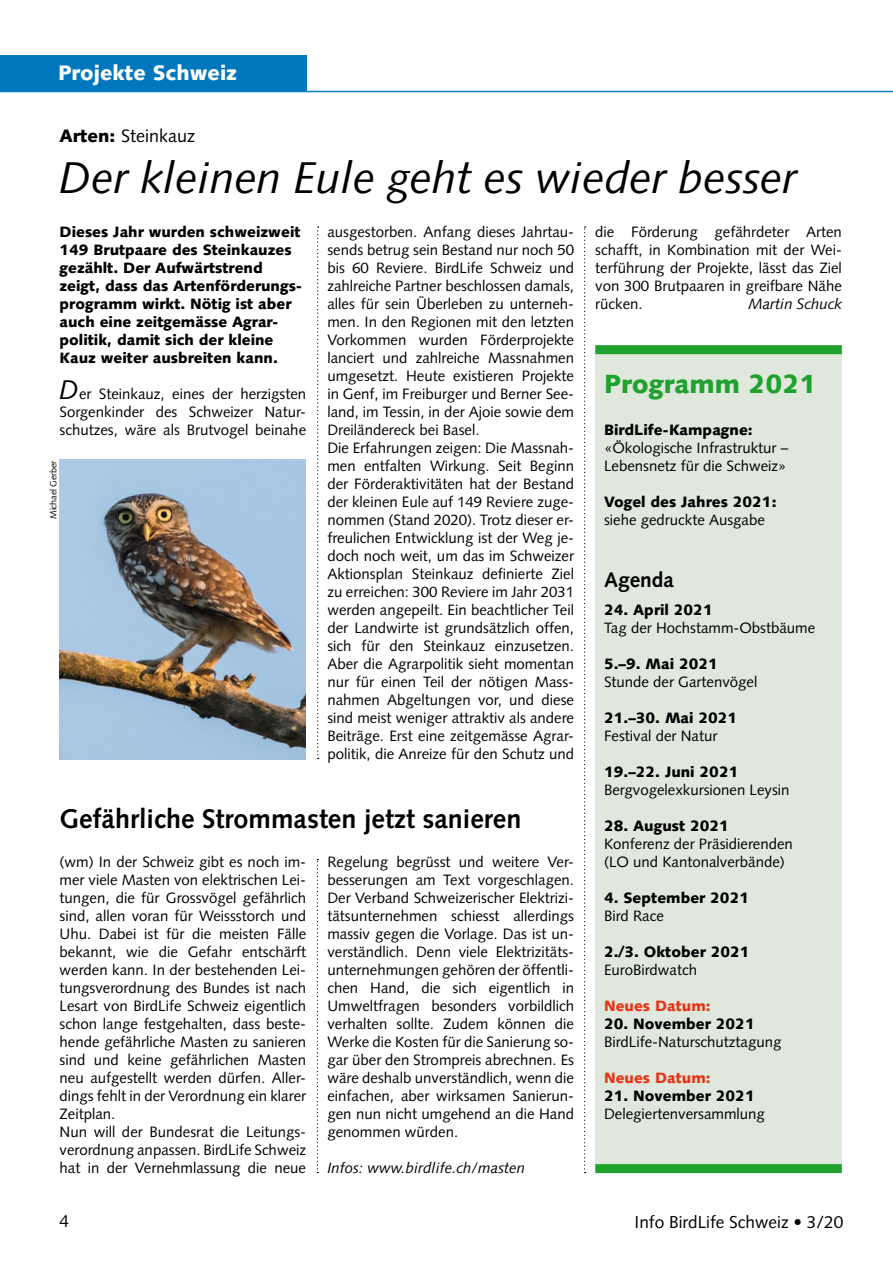
<style>
.page{position:relative;width:893px;height:1263px;background:#fff}
.page>*{position:absolute;margin:0;border:0;box-sizing:border-box;transform-origin:0 0}
.t1{font:italic 44.4px "Syntax LT";color:#000}
.t2{font:700 27px "Syntax LT";color:#000}
.t3{font:900 26.25px "Syntax LT";color:#1fa12e}
.t4{font:900 21px "Syntax LT";color:#fff}
.t5{font:700 21px "Syntax LT";color:#000}
.t6{font:18px "Syntax LT";color:#000}
.t7{font:17.25px "Syntax LT";color:#000}
.t8{font:15px/18px "Syntax LT";color:#000}
.t9{font:900 15px/18px "Syntax LT";color:#000}
.t10{font:italic 15px "Syntax LT";color:#000}
.t11{font:900 15px "Syntax LT";color:#e53517}
.t12{font:9px "Syntax LT";letter-spacing:-.01em;color:#000}
.s1{font-weight:900}
.s2{font-style:italic;font-size:27px}
</style>
<div class="page">
<hr style="left:0;top:91px;width:893px;height:1px;background:#0081c3">
<div style="left:0;top:55px;width:306px;height:36px;background:#0076bd"></div>
<div style="left:595px;top:348px;width:247px;height:825px;background:#e0e7dd"></div>
<div style="left:595px;top:345px;width:247px;height:9px;background:#1fa12e"></div>
<div style="left:595px;top:1164px;width:247px;height:9px;background:#1fa12e"></div>
<svg style="left:317px;top:226px;width:2px;height:533px"></svg>
<svg style="left:317px;top:859px;width:1px;height:314px"></svg>
<img style="left:60px;top:459px;width:246px;height:300px">
<svg style="left:584px;top:226px;width:2px;height:947px"></svg>
<h3 class="t4" style="left:58px;top:60px;width:181px">Projekte Schweiz</h3>
<p class="t6" style="left:60px;top:125px;width:137px"><span class="s1">Arten:</span> Steinkauz</p>
<h1 class="t1" style="left:60px;top:151px;width:739px">Der kleinen Eule geht es wieder besser</h1>
<p class="t8" style="left:327px;top:223px;width:248px">ausgestorben. Anfang dieses Jahrtau&shy;sends betrug sein Bestand nur noch 50 bis 60 Reviere. BirdLife Schweiz und zahlreiche Partner beschlossen damals, alles für sein Überleben zu unterneh&shy;men. In den Regionen mit den letzten Vorkommen wurden Förderprojekte lanciert und zahlreiche Massnahmen umgesetzt. Heute existieren Projekte in Genf, im Freiburger und Berner See&shy;land, im Tessin, in der Ajoie sowie dem Dreiländereck bei Basel.<br>Die Erfahrungen zeigen: Die Massnah&shy;men entfalten Wirkung. Seit Beginn der Förderaktivitäten hat der Bestand der kleinen Eule auf 149 Reviere zuge&shy;nommen (Stand 2020). Trotz dieser er&shy;freulichen Entwicklung ist der Weg je&shy;doch noch weit, um das im Schweizer Aktionsplan Steinkauz definierte Ziel zu erreichen: 300 Reviere im Jahr 2031 werden angepeilt. Ein beachtlicher Teil der Landwirte ist grundsätzlich offen, sich für den Steinkauz einzusetzen.<br>Aber die Agrarpolitik sieht momentan nur für einen Teil der nötigen Mass&shy;nahmen Abgeltungen vor, und diese sind meist weniger attraktiv als andere Beiträge. Erst eine zeitgemässe Agrar&shy;politik, die Anreize für den Schutz und</p>
<p class="t8" style="left:595px;top:223px;width:248px;text-align:justify">die Förderung gefährdeter Arten schafft, in Kombination mit der Wei&shy;terführung der Projekte, lässt das Ziel von 300 Brutpaaren in greifbare Nähe rücken.</p>
<p class="t9" style="left:60px;top:223px;width:244px">Dieses Jahr wurden schweizweit<br>149 Brutpaare des Steinkauzes gezählt. Der Aufwärtstrend zeigt, dass das Artenförderungs&shy;programm wirkt. Nötig ist aber auch eine zeitgemässe Agrar&shy;politik, damit sich der kleine<br>Kauz weiter ausbreiten kann.</p>
<p class="t8" style="left:60px;top:385px;width:248px;text-align:justify"><span class="s2">D</span>er Steinkauz, eines der herzigsten Sorgenkinder des Schweizer Natur&shy;schutzes, wäre als Brutvogel beinahe</p>
<p class="t10" style="left:749px;top:295px;width:95px">Martin Schuck</p>
<h3 class="t3" style="left:604px;top:368px;width:214px">Programm 2021</h3>
<p class="t9" style="left:604px;top:421px;width:150px">BirdLife-Kampagne:</p>
<p class="t8" style="left:604px;top:439px;width:186px">«Ökologische Infrastruktur –<br>Lebensnetz für die Schweiz»</p>
<p class="t9" style="left:604px;top:493px;width:174px">Vogel des Jahres 2021:</p>
<p class="t8" style="left:604px;top:511px;width:162px">siehe gedruckte Ausgabe</p>
<p class="t12" style="left:48px;top:519px;width:60px;rotate:-90deg">Michael Gerber</p>
<h3 class="t5" style="left:604px;top:568px;width:72px">Agenda</h3>
<p class="t9" style="left:604px;top:601px;width:110px">24. April 2021</p>
<p class="t8" style="left:604px;top:619px;width:213px">Tag der Hochstamm-Obstbäume</p>
<p class="t9" style="left:604px;top:655px;width:115px">5.–9. Mai 2021</p>
<p class="t8" style="left:604px;top:673px;width:155px">Stunde der Gartenvögel</p>
<p class="t9" style="left:604px;top:709px;width:135px">21.–30. Mai 2021</p>
<p class="t8" style="left:604px;top:727px;width:115px">Festival der Natur</p>
<p class="t9" style="left:604px;top:763px;width:136px">19.–22. Juni 2021</p>
<p class="t8" style="left:604px;top:781px;width:187px">Bergvogelexkursionen Leysin</p>
<p class="t9" style="left:604px;top:817px;width:126px">28. August 2021</p>
<p class="t8" style="left:604px;top:835px;width:190px">Konferenz der Präsidierenden (LO und Kantonalverbände)</p>
<p class="t9" style="left:604px;top:889px;width:147px">4. September 2021</p>
<p class="t8" style="left:604px;top:907px;width:61px">Bird Race</p>
<p class="t9" style="left:604px;top:943px;width:147px">2./3. Oktober 2021</p>
<p class="t8" style="left:604px;top:961px;width:95px">EuroBirdwatch</p>
<p class="t11" style="left:604px;top:997px;width:108px">Neues Datum:</p>
<p class="t9" style="left:604px;top:1015px;width:152px">20. November 2021</p>
<p class="t8" style="left:604px;top:1033px;width:179px">BirdLife-Naturschutztagung</p>
<p class="t11" style="left:604px;top:1069px;width:108px">Neues Datum:</p>
<p class="t9" style="left:604px;top:1087px;width:152px">21. November 2021</p>
<p class="t8" style="left:604px;top:1105px;width:162px">Delegiertenversammlung</p>
<h2 class="t2" style="left:60px;top:803px;width:463px">Gefährliche Strommasten jetzt sanieren</h2>
<p class="t8" style="left:60px;top:853px;width:248px">(wm) In der Schweiz gibt es noch im&shy;mer viele Masten von elektrischen Lei&shy;tungen, die für Grossvögel gefährlich sind, allen voran für Weissstorch und Uhu. Dabei ist für die meisten Fälle bekannt, wie die Gefahr entschärft werden kann. In der bestehenden Lei&shy;tungsverordnung des Bundes ist nach Lesart von BirdLife Schweiz eigentlich schon lange festgehalten, dass beste&shy;hende gefährliche Masten zu sanieren sind und keine gefährlichen Masten neu aufgestellt werden dürfen. Aller&shy;dings fehlt in der Verordnung ein klarer Zeitplan.<br>Nun will der Bundesrat die Leitungs&shy;verordnung anpassen. BirdLife Schweiz hat in der Vernehmlassung die neue</p>
<p class="t8" style="left:327px;top:853px;width:248px;text-align:justify">Regelung begrüsst und weitere Ver&shy;besserungen am Text vorgeschlagen.<br>Der Verband Schweizerischer Elektrizi&shy;tätsunternehmen schiesst allerdings massiv gegen die Vorlage. Das ist un&shy;verständlich. Denn viele Elektrizitäts&shy;unternehmungen gehören der öffentli&shy;chen Hand, die sich eigentlich in Umweltfragen besonders vorbildlich verhalten sollte. Zudem können die Werke die Kosten für die Sanierung so&shy;gar über den Strompreis abrechnen. Es wäre deshalb unverständlich, wenn die einfachen, aber wirksamen Sanierun&shy;gen nun nicht umgehend an die Hand genommen würden.</p>
<p class="t10" style="left:327px;top:1159px;width:199px">Infos: www.birdlife.ch/masten</p>
<p class="t7" style="left:60px;top:1211px;width:11px">4</p>
<p class="t7" style="left:635px;top:1212px;width:210px">Info BirdLife Schweiz • 3/20</p>
</div>
